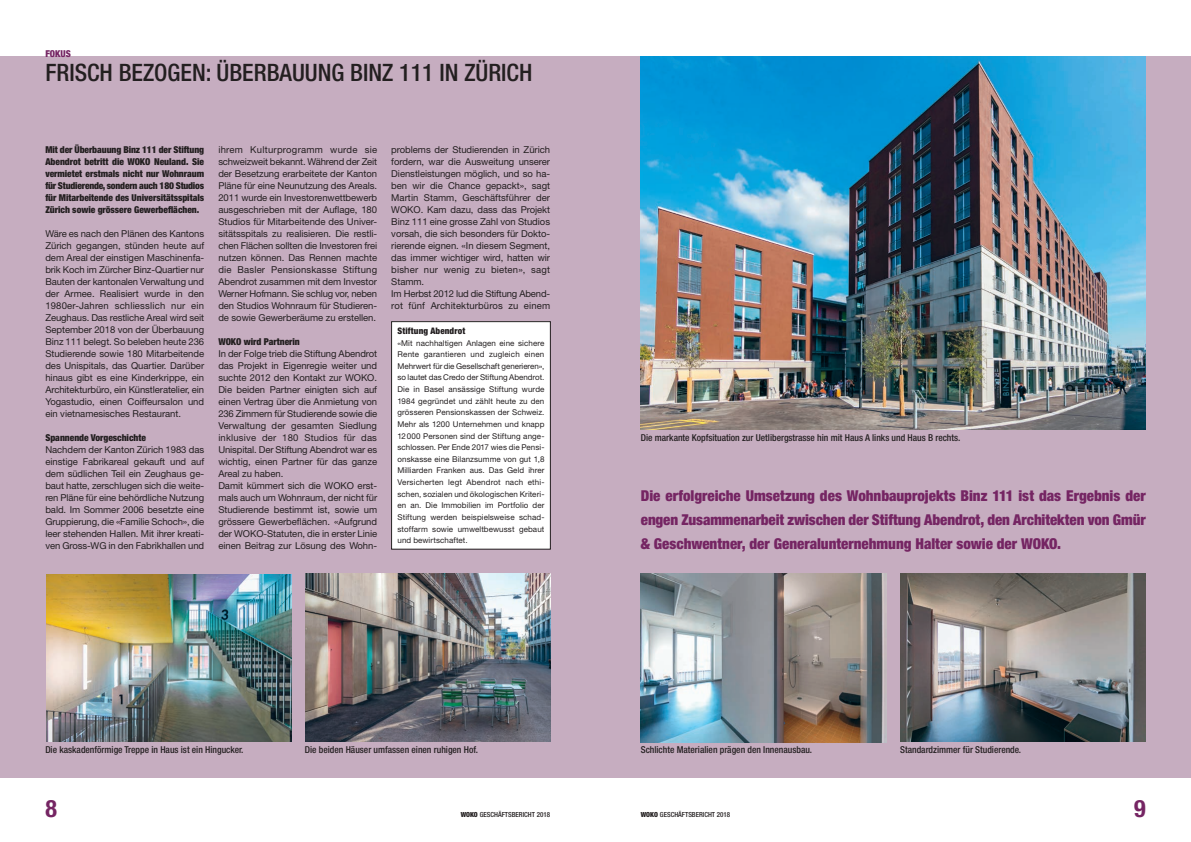
<style>
.page{position:relative;width:1191px;height:842px;background:#fff}
.page>*{position:absolute;margin:0;border:0;box-sizing:border-box;transform-origin:0 0}
.t1{font:500 condensed 24px "Helvetica Neue LT Std";color:#231f20}
.t2{font:700 condensed 24px "Helvetica Neue LT Std";color:#752563}
.t3{font:900 condensed 15px/24px "Helvetica Neue LT Std";color:#752563;text-align:justify}
.t4{font:9.5px/12px "Helvetica Neue LT Std";letter-spacing:-.005em;color:#231f20;text-align:justify}
.t5{font:900 condensed 9.5px/12px "Helvetica Neue LT Std";letter-spacing:-.005em;color:#231f20;text-align:justify}
.t6{font:500 condensed 9.5px "Helvetica Neue LT Std";color:#231f20}
.t7{font:900 condensed 9.5px "Helvetica Neue LT Std";color:#752563}
.t8{font:900 condensed 9px "Helvetica Neue LT Std";letter-spacing:.01em;color:#231f20}
.t9{font:8px/11.6px "Helvetica Neue LT Std";letter-spacing:.01em;color:#231f20;text-align:justify}
.t10{font:500 condensed 7px "Helvetica Neue LT Std";color:#231f20}
.s1{font-weight:900}
</style>
<div class="page">
<div style="left:0;top:57px;width:1191px;height:721px;background:#c6adc0"></div>
<img style="left:641px;top:57px;width:504px;height:372px">
<img style="left:46px;top:574px;width:245px;height:168px">
<img style="left:305px;top:573px;width:246px;height:169px">
<img style="left:641px;top:573px;width:245px;height:169px">
<img style="left:900px;top:573px;width:245px;height:168px">
<div style="left:391px;top:322px;width:159px;height:227px;background:#fff"></div>
<div style="left:391px;top:321px;width:159px;height:228px;border:1px solid #231f20"></div>
<p class="t7" style="left:45px;top:48px;width:27px">FOKUS</p>
<h1 class="t1" style="left:45px;top:59px;width:488px">FRISCH BEZOGEN: ÜBERBAUUNG BINZ 111 IN ZÜRICH</h1>
<p class="t5" style="left:45px;top:144px;width:160px">Mit der Überbauung Binz 111 der Stiftung Abendrot betritt die WOKO Neuland. Sie vermietet erstmals nicht nur Wohnraum für Studierende, sondern auch 180 Studios für Mitarbeitende des Universitätsspitals Zürich sowie grössere Gewerbeflächen.</p>
<p class="t4" style="left:45px;top:228px;width:160px">Wäre es nach den Plänen des Kantons Zürich gegangen, stünden heute auf dem Areal der einstigen Maschinenfa&shy;brik Koch im Zürcher Binz-Quartier nur Bauten der kantonalen Verwaltung und der Armee. Realisiert wurde in den 1980er-Jahren schliesslich nur ein Zeughaus. Das restliche Areal wird seit September 2018 von der Überbauung Binz 111 belegt. So beleben heute 236<br>Studierende sowie 180 Mitarbeitende des Unispitals, das Quartier. Darüber hinaus gibt es eine Kinderkrippe, ein Architekturbüro, ein Künstleratelier, ein Yogastudio, einen Coiffeursalon und ein vietnamesisches Restaurant.</p>
<p class="t5" style="left:45px;top:432px;width:102px">Spannende Vorgeschichte</p>
<p class="t4" style="left:45px;top:444px;width:160px">Nachdem der Kanton Zürich 1983 das einstige Fabrikareal gekauft und auf dem südlichen Teil ein Zeughaus ge&shy;baut hatte, zerschlugen sich die weite&shy;ren Pläne für eine behördliche Nutzung bald. Im Sommer 2006 besetzte eine Gruppierung, die «Familie Schoch», die leer stehenden Hallen. Mit ihrer kreati&shy;ven Gross-WG in den Fabrikhallen und</p>
<p class="t4" style="left:218px;top:144px;width:160px">ihrem Kulturprogramm wurde sie schweizweit bekannt. Während der Zeit der Besetzung erarbeitete der Kanton Pläne für eine Neunutzung des Areals.<br>2011 wurde ein Investorenwettbewerb ausgeschrieben mit der Auflage, 180<br>Studios für Mitarbeitende des Univer&shy;sitätsspitals zu realisieren. Die restli&shy;chen Flächen sollten die Investoren frei nutzen können. Das Rennen machte die Basler Pensionskasse Stiftung Abendrot zusammen mit dem Investor Werner Hofmann. Sie schlug vor, neben den Studios Wohnraum für Studieren&shy;de sowie Gewerberäume zu erstellen.</p>
<p class="t5" style="left:218px;top:336px;width:83px">WOKO wird Partnerin</p>
<p class="t4" style="left:218px;top:348px;width:160px;text-align:left">In der Folge trieb die Stiftung Abendrot das Projekt in Eigenregie weiter und suchte 2012 den Kontakt zur WOKO.<br>Die beiden Partner einigten sich auf einen Vertrag über die Anmietung von 236 Zimmern für Studierende sowie die Verwaltung der gesamten Siedlung inklusive der 180 Studios für das Unispital. Der Stiftung Abendrot war es wichtig, einen Partner für das ganze Areal zu haben.<br>Damit kümmert sich die WOKO erst&shy;mals auch um Wohnraum, der nicht für Studierende bestimmt ist, sowie um grössere Gewerbeflächen. «Aufgrund der WOKO-Statuten, die in erster Linie einen Beitrag zur Lösung des Wohn-</p>
<p class="t4" style="left:391px;top:144px;width:160px;text-align:left">problems der Studierenden in Zürich fordern, war die Ausweitung unserer Dienstleistungen möglich, und so ha&shy;ben wir die Chance gepackt», sagt Martin Stamm, Geschäftsführer der WOKO. Kam dazu, dass das Projekt Binz 111 eine grosse Zahl von Studios vorsah, die sich besonders für Dokto&shy;rierende eignen. «In diesem Segment, das immer wichtiger wird, hatten wir bisher nur wenig zu bieten», sagt Stamm.<br>Im Herbst 2012 lud die Stiftung Abend&shy;rot fünf Architekturbüros zu einem</p>
<p class="t8" style="left:397px;top:325px;width:69px">Stiftung Abendrot</p>
<p class="t9" style="left:397px;top:337px;width:148px">«Mit nachhaltigen Anlagen eine sichere Rente garantieren und zugleich einen Mehrwert für die Gesellschaft generieren», so lautet das Credo der Stiftung Abendrot.<br>Die in Basel ansässige Stiftung wurde 1984 gegründet und zählt heute zu den grösseren Pensionskassen der Schweiz.<br>Mehr als 1200 Unternehmen und knapp 12000 Personen sind der Stiftung ange&shy;schlossen. Per Ende 2017 wies die Pensi&shy;onskasse eine Bilanzsumme von gut 1,8<br>Milliarden Franken aus. Das Geld ihrer Versicherten legt Abendrot nach ethi&shy;schen, sozialen und ökologischen Kriteri&shy;en an. Die Immobilien im Portfolio der Stiftung werden beispielsweise schad&shy;stoffarm sowie umweltbewusst gebaut und bewirtschaftet.</p>
<p class="t6" style="left:641px;top:432px;width:321px">Die markante Kopfsituation zur Uetlibergstrasse hin mit Haus A links und Haus B rechts.</p>
<h2 class="t3" style="left:641px;top:484px;width:506px">Die erfolgreiche Umsetzung des Wohnbauprojekts Binz 111 ist das Ergebnis der engen Zusammenarbeit zwischen der Stiftung Abendrot, den Architekten von Gmür &amp; Geschwentner, der Generalunternehmung Halter sowie der WOKO.</h2>
<p class="t6" style="left:45px;top:744px;width:200px">Die kaskadenförmige Treppe in Haus ist ein Hingucker.</p>
<p class="t6" style="left:305px;top:744px;width:175px">Die beiden Häuser umfassen einen ruhigen Hof.</p>
<p class="t6" style="left:641px;top:744px;width:173px">Schlichte Materialien prägen den Innenausbau.</p>
<p class="t6" style="left:900px;top:744px;width:122px">Standardzimmer für Studierende.</p>
<h1 class="t2" style="left:45px;top:793px;width:13px">8</h1>
<p class="t10" style="left:460px;top:810px;width:91px"><span class="s1">WOKO</span> GESCHÄFTSBERICHT 2018</p>
<p class="t10" style="left:641px;top:810px;width:91px"><span class="s1">WOKO</span> GESCHÄFTSBERICHT 2018</p>
<h1 class="t2" style="left:1134px;top:793px;width:13px">9</h1>
</div>
